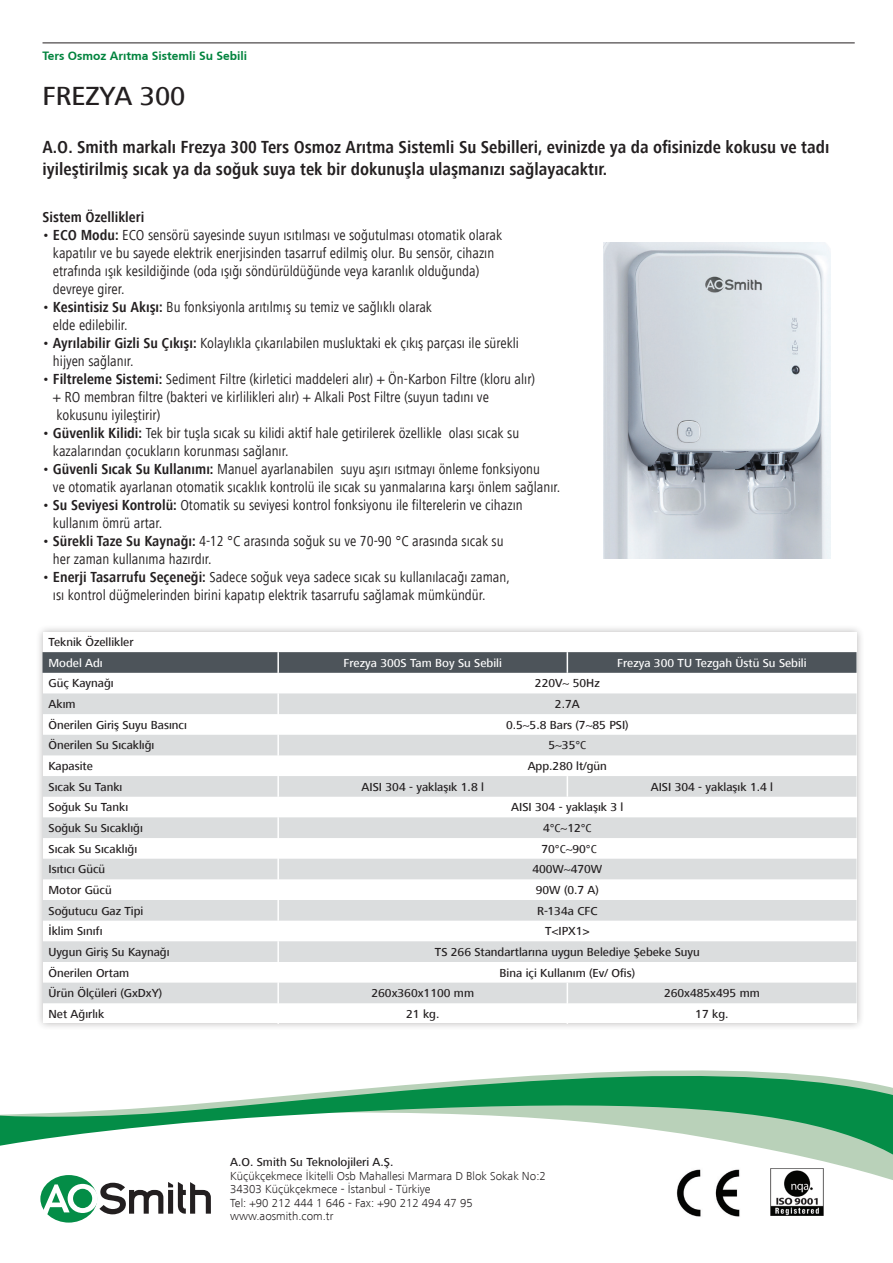
<style>
.page{position:relative;width:893px;height:1263px;background:#fff}
.page>*{position:absolute;margin:0;border:0;box-sizing:border-box;transform-origin:0 0}
.t1{font:500 27px "Frutiger";color:#231f20}
.t2{font:700 18px/21.6px "Frutiger Cond";color:#231f20}
.t3{font:15px/18px "Frutiger Cond";color:#231f20}
.t4{font:700 15px "Frutiger Cond";color:#231f20}
.t5{font:500 12px "Frutiger";color:#231f20}
.t6{font:300 12px/13.5px "Frutiger";color:#231f20}
.t7{font:500 12px "Frutiger";color:#fff}
.t8{font:700 12px "Frutiger";color:#00833d}
.s1{font-weight:700}
.s2{font-family:"Frutiger Cond"}
</style>
<div class="page">
<div style="left:35px;top:624px;width:829px;height:407px;background:#231f20;opacity:.33"></div>
<div style="left:43px;top:632px;width:813px;height:391px;background:#fff"></div>
<svg style="left:53px;top:1070px;width:840px;height:112px"></svg>
<svg style="left:0;top:1073px;width:893px;height:99px"></svg>
<hr style="left:43px;top:43px;width:812px;height:1px;background:#231f20">
<div style="left:40px;top:1175px;width:57px;height:47px;background:#048d47;border-radius:50%"></div>
<svg style="left:42px;top:1182px;width:169px;height:32px"></svg>
<img style="left:769px;top:1168px;width:56px;height:47px">
<img style="left:671px;top:1165px;width:74px;height:52px">
<img style="left:604px;top:243px;width:226px;height:316px">
<svg style="left:43px;top:693px;width:813px;height:310px;fill:#dbddde"></svg>
<svg style="left:43px;top:652px;width:813px;height:21px;background:#50575d"></svg>
<hr style="left:277px;top:693px;width:2px;height:21px;background:#fff">
<hr style="left:277px;top:714px;width:2px;height:21px;background:#fff">
<hr style="left:277px;top:735px;width:2px;height:20px;background:#fff">
<hr style="left:277px;top:755px;width:2px;height:21px;background:#fff">
<hr style="left:277px;top:776px;width:2px;height:21px;background:#fff">
<svg style="left:567px;top:776px;width:1px;height:21px"></svg>
<hr style="left:277px;top:797px;width:2px;height:20px;background:#fff">
<hr style="left:277px;top:817px;width:2px;height:21px;background:#fff">
<hr style="left:277px;top:838px;width:2px;height:21px;background:#fff">
<hr style="left:277px;top:859px;width:2px;height:20px;background:#fff">
<hr style="left:277px;top:879px;width:2px;height:21px;background:#fff">
<hr style="left:277px;top:900px;width:2px;height:21px;background:#fff">
<hr style="left:277px;top:921px;width:2px;height:20px;background:#fff">
<hr style="left:277px;top:941px;width:2px;height:21px;background:#fff">
<hr style="left:277px;top:962px;width:2px;height:21px;background:#fff">
<hr style="left:277px;top:983px;width:2px;height:20px;background:#fff">
<hr style="left:277px;top:1003px;width:2px;height:21px;background:#fff">
<svg style="left:567px;top:983px;width:1px;height:41px"></svg>
<p class="t8" style="left:43px;top:48px;width:206px">Ters Osmoz Arıtma Sistemli Su Sebili</p>
<h1 class="t1" style="left:43px;top:81px;width:144px">FREZYA 300</h1>
<p class="t2" style="left:43px;top:136px;width:788px">A.O. Smith markalı Frezya 300 Ters Osmoz Arıtma Sistemli Su Sebilleri, evinizde ya da ofisinizde kokusu ve tadı iyileştirilmiş sıcak ya da soğuk suya tek bir dokunuşla ulaşmanızı sağlayacaktır.</p>
<p class="t4" style="left:43px;top:208px;width:103px">Sistem Özellikleri</p>
<p class="t3" style="left:53px;top:226px;width:451px;text-indent:-10px">• <span class="s1">ECO Modu:</span> ECO sensörü sayesinde suyun ısıtılması ve soğutulması otomatik olarak kapatılır ve bu sayede elektrik enerjisinden tasarruf edilmiş olur. Bu sensör, cihazın etrafında ışık kesildiğinde (oda ışığı söndürüldüğünde veya karanlık olduğunda) devreye girer.</p>
<p class="t3" style="left:53px;top:298px;width:381px;text-indent:-10px">• <span class="s1">Kesintisiz Su Akışı:</span> Bu fonksiyonla arıtılmış su temiz ve sağlıklı olarak elde edilebilir.</p>
<p class="t3" style="left:53px;top:334px;width:468px;text-indent:-10px">• <span class="s1">Ayrılabilir Gizli Su Çıkışı:</span> Kolaylıkla çıkarılabilen musluktaki ek çıkış parçası ile sürekli hijyen sağlanır.</p>
<p class="t3" style="left:53px;top:370px;width:484px;text-indent:-10px">• <span class="s1">Filtreleme Sistemi:</span> Sediment Filtre (kirletici maddeleri alır) + Ön-Karbon Filtre (kloru alır) + RO membran filtre (bakteri ve kirlilikleri alır) + Alkali Post Filtre (suyun tadını ve kokusunu iyileştirir)</p>
<p class="t3" style="left:53px;top:424px;width:468px;text-indent:-10px">• <span class="s1">Güvenlik Kilidi:</span> Tek bir tuşla sıcak su kilidi aktif hale getirilerek özellikle olası sıcak su kazalarından çocukların korunması sağlanır.</p>
<p class="t3" style="left:53px;top:460px;width:509px;text-indent:-10px">• <span class="s1">Güvenli Sıcak Su Kullanımı:</span> Manuel ayarlanabilen suyu aşırı ısıtmayı önleme fonksiyonu<br>ve otomatik ayarlanan otomatik sıcaklık kontrolü ile sıcak su yanmalarına karşı önlem sağlanır.</p>
<p class="t3" style="left:53px;top:496px;width:471px;text-indent:-10px">• <span class="s1">Su Seviyesi Kontrolü:</span> Otomatik su seviyesi kontrol fonksiyonu ile filterelerin ve cihazın kullanım ömrü artar.</p>
<p class="t3" style="left:53px;top:532px;width:452px;text-indent:-10px">• <span class="s1">Sürekli Taze Su Kaynağı:</span> 4-12 °C arasında soğuk su ve 70-90 °C arasında sıcak su her zaman kullanıma hazırdır.</p>
<p class="t3" style="left:53px;top:568px;width:458px;text-indent:-10px">• <span class="s1">Enerji Tasarrufu Seçeneği:</span> Sadece soğuk veya sadece sıcak su kullanılacağı zaman, ısı kontrol düğmelerinden birini kapatıp elektrik tasarrufu sağlamak mümkündür.</p>
<p class="t5" style="left:49px;top:635px;width:87px">Teknik Özellikler</p>
<p class="t7" style="left:49px;top:656px;width:56px">Model Adı</p>
<p class="t7" style="left:344px;top:656px;width:160px">Frezya 300S Tam Boy Su Sebili</p>
<p class="t7" style="left:617px;top:656px;width:191px">Frezya 300 TU Tezgah Üstü Su Sebili</p>
<p class="t5" style="left:49px;top:677px;width:67px">Güç Kaynağı</p>
<p class="t5" style="left:535px;top:677px;width:66px">220V~ 50Hz</p>
<p class="t5" style="left:49px;top:697px;width:29px">Akım</p>
<p class="t5" style="left:555px;top:697px;width:26px">2.7A</p>
<p class="t5" style="left:49px;top:718px;width:140px">Önerilen Giriş Suyu Basıncı</p>
<p class="t5" style="left:506px;top:718px;width:124px">0.5~5.8 Bars (7~85 PSI)</p>
<p class="t5" style="left:49px;top:739px;width:107px">Önerilen Su Sıcaklığı</p>
<p class="t5" style="left:548px;top:739px;width:39px">5~35<span class="s2">°C</span></p>
<p class="t5" style="left:49px;top:759px;width:46px">Kapasite</p>
<p class="t5" style="left:528px;top:759px;width:81px">App.280 lt/gün</p>
<p class="t5" style="left:49px;top:780px;width:75px">Sıcak Su Tankı</p>
<p class="t5" style="left:362px;top:780px;width:122px">AISI 304 - yaklaşık 1.8 ℓ</p>
<p class="t5" style="left:651px;top:780px;width:122px">AISI 304 - yaklaşık 1.4 ℓ</p>
<p class="t5" style="left:49px;top:801px;width:81px">Soğuk Su Tankı</p>
<p class="t5" style="left:511px;top:801px;width:112px">AISI 304 - yaklaşık 3 ℓ</p>
<p class="t5" style="left:49px;top:821px;width:96px">Soğuk Su Sıcaklığı</p>
<p class="t5" style="left:543px;top:821px;width:50px">4<span class="s2">°C</span>~12<span class="s2">°C</span></p>
<p class="t5" style="left:49px;top:842px;width:90px">Sıcak Su Sıcaklığı</p>
<p class="t5" style="left:541px;top:842px;width:57px">70<span class="s2">°C</span>~90<span class="s2">°C</span></p>
<p class="t5" style="left:49px;top:863px;width:58px">Isıtıcı Gücü</p>
<p class="t5" style="left:532px;top:863px;width:72px">400W~470W</p>
<p class="t5" style="left:49px;top:883px;width:65px">Motor Gücü</p>
<p class="t5" style="left:536px;top:883px;width:65px">90W (0.7 A)</p>
<p class="t5" style="left:49px;top:904px;width:96px">Soğutucu Gaz Tipi</p>
<p class="t5" style="left:537px;top:904px;width:62px">R-134a CFC</p>
<p class="t5" style="left:49px;top:925px;width:55px">İklim Sınıfı</p>
<p class="t5" style="left:545px;top:925px;width:46px">T<span class="s2">&lt;</span>IPX1&gt;</p>
<p class="t5" style="left:49px;top:945px;width:123px">Uygun Giriş Su Kaynağı</p>
<p class="t5" style="left:435px;top:945px;width:266px">TS 266 Standartlarına uygun Belediye Şebeke Suyu</p>
<p class="t5" style="left:49px;top:966px;width:82px">Önerilen Ortam</p>
<p class="t5" style="left:500px;top:966px;width:137px">Bina içi Kullanım (Ev/ Ofis)</p>
<p class="t5" style="left:49px;top:986px;width:115px">Ürün Ölçüleri (GxDxY)</p>
<p class="t5" style="left:371px;top:986px;width:104px">260x360x1100 mm</p>
<p class="t5" style="left:664px;top:986px;width:97px">260x485x495 mm</p>
<p class="t5" style="left:49px;top:1007px;width:57px">Net Ağırlık</p>
<p class="t5" style="left:406px;top:1007px;width:35px">21 kg.</p>
<p class="t5" style="left:695px;top:1007px;width:35px">17 kg.</p>
<p class="t5" style="left:230px;top:1156px;width:165px">A.O. Smith Su Teknolojileri A.Ş.</p>
<p class="t6" style="left:230px;top:1169px;width:317px">Küçükçekmece İkitelli Osb Mahallesi Marmara D Blok Sokak No:2<br>34303 Küçükçekmece - İstanbul - Türkiye<br>Tel: +90 212 444 1 646 - Fax: +90 212 494 47 95 www.aosmith.com.tr</p>
</div>
